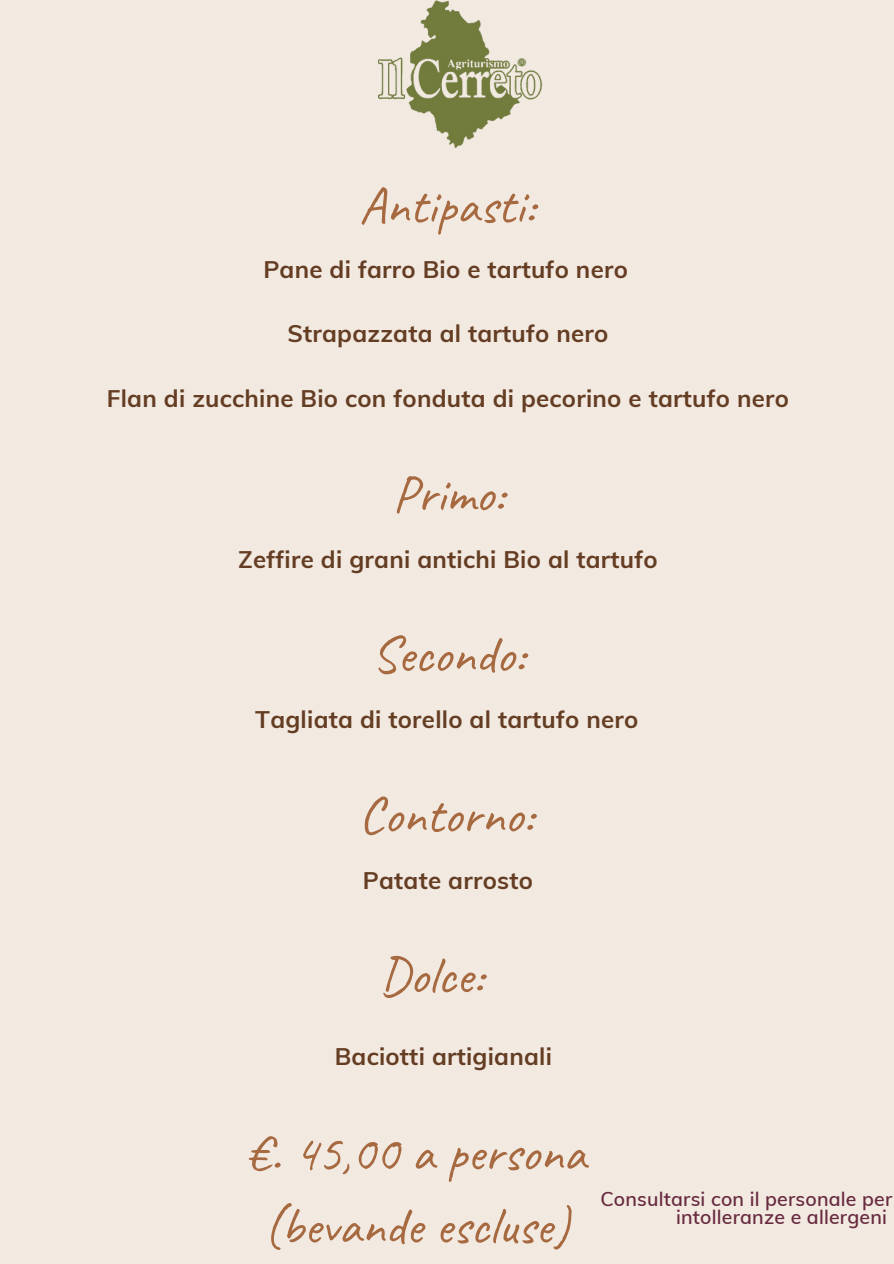
<style>
.page{position:relative;width:894px;height:1264px;background:#fff}
.page>*{position:absolute;margin:0;border:0;box-sizing:border-box;transform-origin:0 0}
.t1{font:52.5px/73.2px "Caveat";color:#a66940;text-align:center}
.t2{font:700 24px "Muli";letter-spacing:.01em;color:#643d23}
.t3{font:600 19.5px/18px "Muli";letter-spacing:.01em;color:#672a3f;text-align:right}
</style>
<div class="page">
<div style="left:0;top:0;width:893px;height:1263px;background:#f2e9e1"></div>
<img style="left:378px;top:0;width:164px;height:148px">
<h2 class="t1" style="left:359px;top:169px;width:177px">Antipasti:</h2>
<h2 class="t2" style="left:263px;top:253px;width:366px">Pane di farro Bio e tartufo nero</h2>
<h1 class="t2" style="left:287px;top:317px;width:322px">Strapazzata al tartufo nero</h1>
<h2 class="t2" style="left:107px;top:383px;width:683px">Flan di zucchine Bio con fonduta di pecorino e tartufo nero</h2>
<p class="t1" style="left:392px;top:457px;width:113px">Primo:</p>
<h1 class="t2" style="left:238px;top:543px;width:421px">Zeffire di grani antichi Bio al tartufo</h1>
<h2 class="t1" style="left:371px;top:617px;width:154px">Secondo:</h2>
<h1 class="t2" style="left:255px;top:704px;width:384px">Tagliata di torello al tartufo nero</h1>
<h2 class="t1" style="left:358px;top:778px;width:176px">Contorno:</h2>
<h1 class="t2" style="left:363px;top:864px;width:171px">Patate arrosto</h1>
<h2 class="t1" style="left:379px;top:938px;width:105px">Dolce:</h2>
<h1 class="t2" style="left:335px;top:1041px;width:219px">Baciotti artigianali</h1>
<p class="t1" style="left:247px;top:1116px;width:340px">€. 45,00 a persona (bevande escluse)</p>
<h2 class="t3" style="left:600px;top:1189px;width:293px">Consultarsi con il personale per intolleranze e allergeni</h2>
</div>
